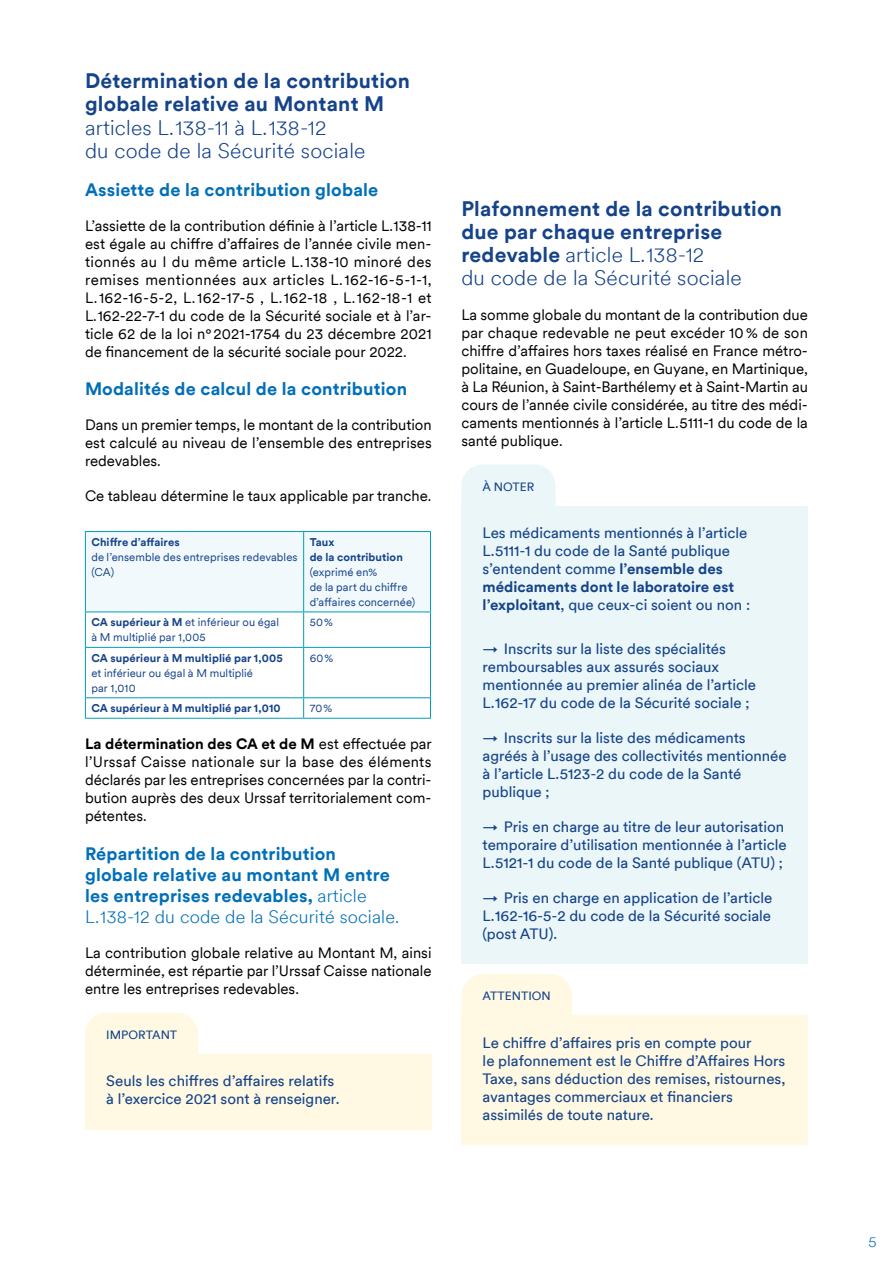
<style>
.page{position:relative;width:893px;height:1263px;background:#fff}
.page>*{position:absolute;margin:0;border:0;box-sizing:border-box;transform-origin:0 0}
.Titre_H2{font:700 21px/23.2px "Circular";letter-spacing:.01em;color:#154389}
.Titre_H3{font:700 18px/21.3px "Circular";letter-spacing:.01em;color:#006fb8}
.Texte{font:15px/18px "Circular";color:#000;text-align:justify}
.Encart_2{font:15px/18px "Circular";color:#154389}
.Encart_1{font:15px/18px "Circular";color:#154389}
.t1{font:300 15px "Circular";color:#006fb8}
.t2{font:12px "Circular";color:#154389}
.Tableau_1{font:11.25px/15px "Circular";letter-spacing:.005em;color:#154389}
.Tableau_1-2{font:700 11.25px/15px "Circular";letter-spacing:.005em;color:#154389}
.s1{font-weight:300}
.s2{font-weight:700}
.s3{font-style:inherit}
</style>
<div class="page">
<div style="left:85px;top:1012px;width:113px;height:42px;background:#fff9e3"></div>
<div style="left:85px;top:1054px;width:347px;height:75px;background:#fff9e3"></div>
<div style="left:86px;top:532px;width:344px;height:79px;background:#f1f9fc"></div>
<hr style="left:85px;top:612px;width:1px;height:35px;background:#009db9">
<hr style="left:303px;top:612px;width:1px;height:35px;background:#009db9">
<hr style="left:430px;top:612px;width:1px;height:35px;background:#009db9">
<hr style="left:85px;top:647px;width:219px;height:1px;background:#009db9">
<hr style="left:85px;top:648px;width:1px;height:49px;background:#009db9">
<hr style="left:304px;top:647px;width:127px;height:1px;background:#009db9">
<hr style="left:303px;top:648px;width:1px;height:49px;background:#009db9">
<hr style="left:430px;top:648px;width:1px;height:49px;background:#009db9">
<hr style="left:85px;top:697px;width:219px;height:1px;background:#009db9">
<svg style="left:85px;top:698px;width:1px;height:20px"></svg>
<hr style="left:304px;top:697px;width:127px;height:1px;background:#009db9">
<svg style="left:303px;top:698px;width:1px;height:20px"></svg>
<svg style="left:430px;top:698px;width:1px;height:20px"></svg>
<hr style="left:85px;top:718px;width:219px;height:1px;background:#009db9">
<hr style="left:304px;top:718px;width:127px;height:1px;background:#009db9">
<hr style="left:303px;top:532px;width:1px;height:79px;background:#009db9">
<hr style="left:85px;top:531px;width:219px;height:1px;background:#009db9">
<hr style="left:85px;top:532px;width:1px;height:79px;background:#009db9">
<hr style="left:304px;top:531px;width:127px;height:1px;background:#009db9">
<hr style="left:430px;top:532px;width:1px;height:79px;background:#009db9">
<hr style="left:85px;top:611px;width:219px;height:1px;background:#009db9">
<hr style="left:304px;top:611px;width:127px;height:1px;background:#009db9">
<div style="left:461px;top:465px;width:95px;height:41px;background:#eaf6f8"></div>
<div style="left:461px;top:506px;width:347px;height:129px;background:#eaf6f8"></div>
<div style="left:461px;top:621px;width:347px;height:112px;background:#eaf6f8"></div>
<div style="left:461px;top:710px;width:347px;height:112px;background:#eaf6f8"></div>
<div style="left:461px;top:799px;width:347px;height:94px;background:#eaf6f8"></div>
<div style="left:461px;top:870px;width:347px;height:94px;background:#eaf6f8"></div>
<div style="left:461px;top:974px;width:111px;height:41px;background:#fff9e3"></div>
<div style="left:461px;top:1015px;width:347px;height:130px;background:#fff9e3"></div>
<h2 class="Titre_H2" style="left:85px;top:68px;width:327px">Détermination de la contribution globale relative au Montant M <span class="s1">articles L.138‑11 à L.138‑12<br>du code de la Sécurité sociale</span></h2>
<p class="Titre_H3" style="left:85px;top:178px;width:295px">Assiette de la contribution globale</p>
<p class="Texte" style="left:85px;top:216px;width:348px">L’assiette de la contribution définie à l’article L.138‑11 est égale au chiffre d’affaires de l’année civile men‑ tionnés au I du même article L.138‑10 minoré des remises mentionnées aux articles L.162‑16‑5-1‑1, L.162‑16‑5-2, L.162‑17‑5 , L.162‑18 , L.162‑18‑1 et L.162‑22‑7-1 du code de la Sécurité sociale et à l’ar‑ ticle 62 de la loi n° 2021‑1754 du 23 décembre 2021 de financement de la sécurité sociale pour 2022.</p>
<p class="Titre_H3" style="left:85px;top:378px;width:324px">Modalités de calcul de la contribution</p>
<p class="Texte" style="left:85px;top:415px;width:348px">Dans un premier temps, le montant de la contribution est calculé au niveau de l’ensemble des entreprises redevables.</p>
<p class="Texte" style="left:85px;top:486px;width:348px">Ce tableau détermine le taux applicable par tranche.</p>
<p class="Tableau_1" style="left:91px;top:534px;width:208px"><span class="s2">Chiffre d’affaires<br></span>de l’ensemble des entreprises redevables (CA)</p>
<p class="Tableau_1-2" style="left:310px;top:534px;width:95px">Taux<br>de la contribution</p>
<p class="Tableau_1" style="left:310px;top:564px;width:107px">(exprimé en%<br>de la part du chiffre d’affaires concernée)</p>
<p class="Tableau_1" style="left:91px;top:614px;width:189px"><span class="s2">CA supérieur à M</span> et inférieur ou égal à M multiplié par 1,005</p>
<p class="Tableau_1" style="left:310px;top:614px;width:25px">50%</p>
<p class="Tableau_1" style="left:91px;top:650px;width:193px"><span class="s2">CA supérieur à M multiplié par 1,005 </span>et inférieur ou égal à M multiplié<br>par 1,010</p>
<p class="Tableau_1" style="left:310px;top:650px;width:25px">60%</p>
<p class="Tableau_1-2" style="left:91px;top:700px;width:191px">CA supérieur à M multiplié par 1,010</p>
<p class="Tableau_1" style="left:310px;top:700px;width:24px">70%</p>
<p class="Texte" style="left:85px;top:734px;width:348px"><span class="s2">La détermination des CA et de M</span> est effectuée par l’Urssaf Caisse nationale sur la base des éléments déclarés par les entreprises concernées par la contri‑ bution auprès des deux Urssaf territorialement com‑ pétentes.</p>
<p class="Titre_H3" style="left:85px;top:842px;width:316px">Répartition de la contribution globale relative au montant M entre les entreprises redevables, <span class="s1">article L.138‑12 du code de la Sécurité sociale.</span></p>
<p class="Texte" style="left:85px;top:943px;width:348px">La contribution globale relative au Montant M, ainsi déterminée, est répartie par l’Urssaf Caisse nationale entre les entreprises redevables.</p>
<p class="t2" style="left:106px;top:1026px;width:72px">IMPORTANT</p>
<p class="Encart_2" style="left:106px;top:1071px;width:235px">Seuls les chiffres d’affaires relatifs à l’exercice 2021 sont à renseigner.</p>
<h2 class="Titre_H2" style="left:461px;top:196px;width:322px">Plafonnement de la contribution due par chaque entreprise redevable <span class="s1">article L.138‑12<br>du code de la Sécurité sociale</span></h2>
<p class="Texte" style="left:461px;top:305px;width:348px">La somme globale du montant de la contribution due par chaque redevable ne peut excéder 10 % de son chiffre d’affaires hors taxes réalisé en France métro‑ politaine, en Guadeloupe, en Guyane, en Martinique, à La Réunion, à Saint-Barthélemy et à Saint-Martin au cours de l’année civile considérée, au titre des médi‑ caments mentionnés à l’article L.5111‑1 du code de la santé publique.</p>
<p class="t2" style="left:483px;top:478px;width:53px">À NOTER</p>
<p class="Encart_1" style="left:483px;top:523px;width:269px">Les médicaments mentionnés à l’article L.5111‑1 du code de la Santé publique s’entendent comme <span class="s2">l’ensemble des médicaments dont le laboratoire est l’exploitant</span>, que ceux-ci soient ou non :</p>
<p class="Encart_2" style="left:483px;top:639px;width:275px"><span class="s3">→</span> Inscrits sur la liste des spécialités remboursables aux assurés sociaux mentionnée au premier alinéa de l’article L.162‑17 du code de la Sécurité sociale ;</p>
<p class="Encart_2" style="left:483px;top:728px;width:306px"><span class="s3">→</span> Inscrits sur la liste des médicaments agréés à l’usage des collectivités mentionnée à l’article L.5123‑2 du code de la Santé publique ;</p>
<p class="Encart_2" style="left:483px;top:817px;width:306px"><span class="s3">→</span> Pris en charge au titre de leur autorisation temporaire d’utilisation mentionnée à l’article<br>L.5121‑1 du code de la Santé publique (ATU) ;</p>
<p class="Encart_2" style="left:483px;top:888px;width:291px;text-align:justify"><span class="s3">→</span> Pris en charge en application de l’article L.162‑16‑5-2 du code de la Sécurité sociale (post ATU).</p>
<p class="t2" style="left:483px;top:988px;width:70px">ATTENTION</p>
<p class="Encart_2" style="left:483px;top:1033px;width:304px">Le chiffre d’affaires pris en compte pour<br>le plafonnement est le Chiffre d’Affaires Hors Taxe, sans déduction des remises, ristournes, avantages commerciaux et financiers assimilés de toute nature.</p>
<p class="t1" style="left:869px;top:1232px;width:10px">5</p>
</div>
